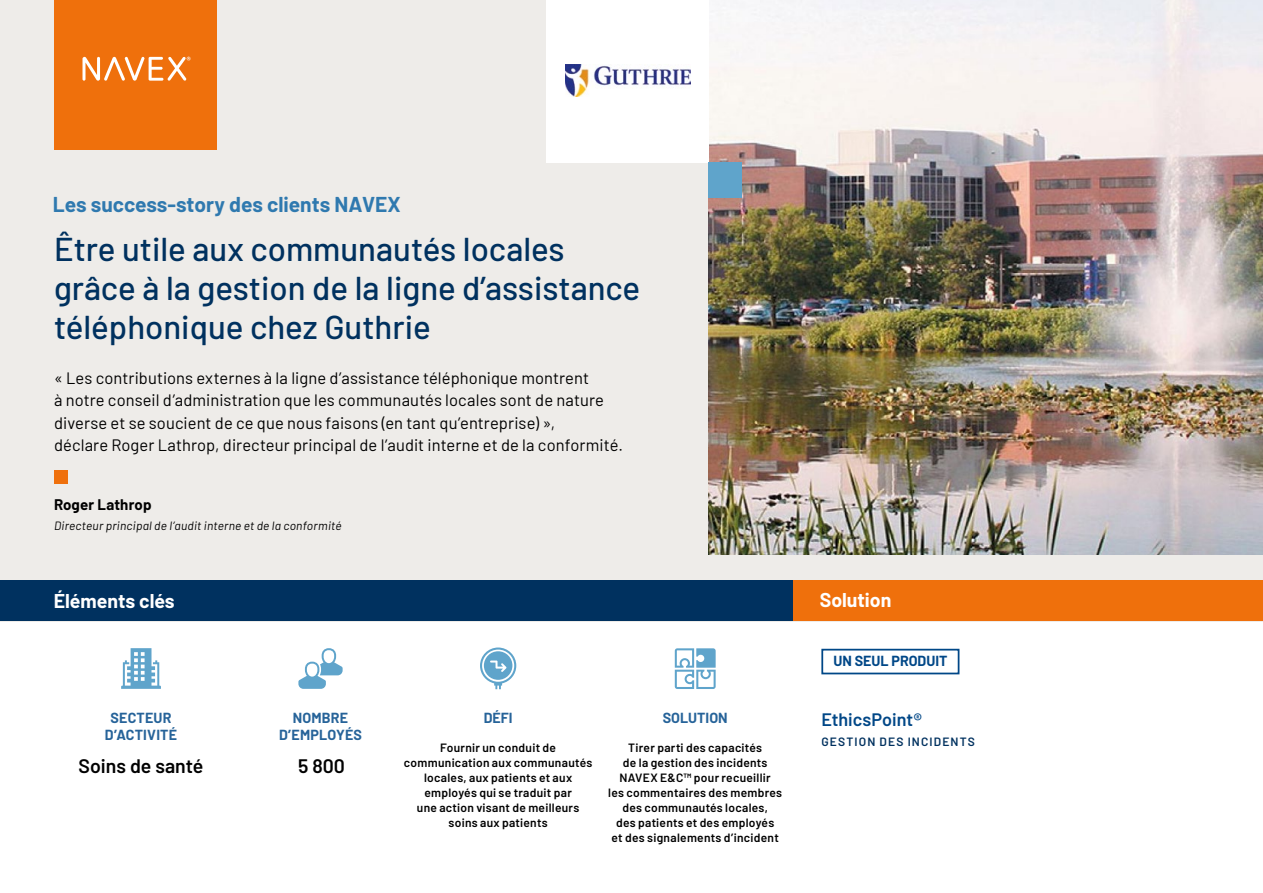
<style>
.page{position:relative;width:1263px;height:893px;background:#fff}
.page>*{position:absolute;margin:0;border:0;box-sizing:border-box;transform-origin:0 0}
.t1{font:500 33px/39px "Barlow";color:#00315f}
.t2{font:700 21px "Barlow";color:#2f79af}
.t3{font:700 19.5px "Barlow";color:#fff}
.t4{font:600 19.5px "Barlow";color:#000}
.t5{font:600 18px "Barlow";color:#004787}
.t6{font:16.5px/22.5px "Barlow";letter-spacing:.005em;color:#000}
.t7{font:700 15px "Barlow";letter-spacing:.015em;color:#000}
.t8{font:700 14.25px/17.2px "Barlow";letter-spacing:.01em;color:#266399;text-align:center}
.t9{font:700 14.25px "Barlow";color:#004787}
.t10{font:600 12px/15px "Barlow";letter-spacing:.025em;color:#000;text-align:center}
.t11{font:italic 12px "Barlow";letter-spacing:.02em;color:#000}
.t12{font:600 12px "Barlow";letter-spacing:.095em;color:#00315f}
</style>
<div class="page">
<div style="left:0;top:0;width:1263px;height:621px;background:#eeece9"></div>
<div style="left:54px;top:0;width:162px;height:149px;background:#ef700c"></div>
<svg style="left:82px;top:57px;width:108px;height:23px"></svg>
<div style="left:0;top:581px;width:793px;height:40px;background:#00315f"></div>
<img style="left:708px;top:0;width:555px;height:554px">
<div style="left:54px;top:470px;width:14px;height:13px;background:#ef700c"></div>
<div style="left:793px;top:581px;width:470px;height:40px;background:#ef700c"></div>
<div style="left:546px;top:1px;width:162px;height:162px;background:#fff"></div>
<div style="left:708px;top:163px;width:34px;height:35px;background:#5fa4cb"></div>
<svg style="left:298px;top:648px;width:45px;height:41px"></svg>
<svg style="left:121px;top:648px;width:40px;height:41px"></svg>
<svg style="left:675px;top:648px;width:41px;height:41px"></svg>
<svg style="left:480px;top:647px;width:36px;height:42px"></svg>
<img style="left:565px;top:64px;width:125px;height:32px">
<div style="left:821px;top:649px;width:138px;height:25px;border:2px solid #004787"></div>
<h2 class="t2" style="left:53px;top:189px;width:349px">Les success-story des clients NAVEX</h2>
<h1 class="t1" style="left:54px;top:227px;width:588px">Être utile aux communautés locales grâce à la gestion de la ligne d’assistance téléphonique chez Guthrie</h1>
<p class="t6" style="left:54px;top:365px;width:570px">« Les contributions externes à la ligne d’assistance téléphonique montrent<br>à notre conseil d’administration que les communautés locales sont de nature diverse et se soucient de ce que nous faisons (en tant qu’entreprise) »,<br>déclare Roger Lathrop, directeur principal de l’audit interne et de la conformité.</p>
<p class="t7" style="left:54px;top:494px;width:99px">Roger Lathrop</p>
<p class="t11" style="left:54px;top:517px;width:289px">Directeur principal de l’audit interne et de la conformité</p>
<h3 class="t3" style="left:54px;top:586px;width:122px">Éléments clés</h3>
<h3 class="t3" style="left:820px;top:586px;width:73px">Solution</h3>
<p class="t8" style="left:105px;top:708px;width:74px">SECTEUR<br>D’ACTIVITÉ</p>
<p class="t8" style="left:293px;top:708px;width:57px">NOMBRE</p>
<p class="t8" style="left:484px;top:708px;width:30px">DÉFI</p>
<p class="t8" style="left:663px;top:708px;width:66px">SOLUTION</p>
<p class="t8" style="left:279px;top:725px;width:85px">D’EMPLOYÉS</p>
<h3 class="t4" style="left:79px;top:751px;width:126px">Soins de santé</h3>
<h3 class="t4" style="left:298px;top:751px;width:48px">5 800</h3>
<p class="t10" style="left:404px;top:739px;width:190px">Fournir un conduit de communication aux communautés locales, aux patients et aux employés qui se traduit par<br>une action visant de meilleurs soins aux patients</p>
<p class="t10" style="left:608px;top:739px;width:175px">Tirer parti des capacités<br>de la gestion des incidents<br>NAVEX E&amp;C™ pour recueillir<br>les commentaires des membres des communautés locales,<br>des patients et des employés<br>et des signalements d’incident</p>
<p class="t9" style="left:833px;top:651px;width:116px">UN SEUL PRODUIT</p>
<h3 class="t5" style="left:821px;top:706px;width:102px">EthicsPoint®</h3>
<p class="t12" style="left:821px;top:733px;width:155px">GESTION DES INCIDENTS</p>
</div>
